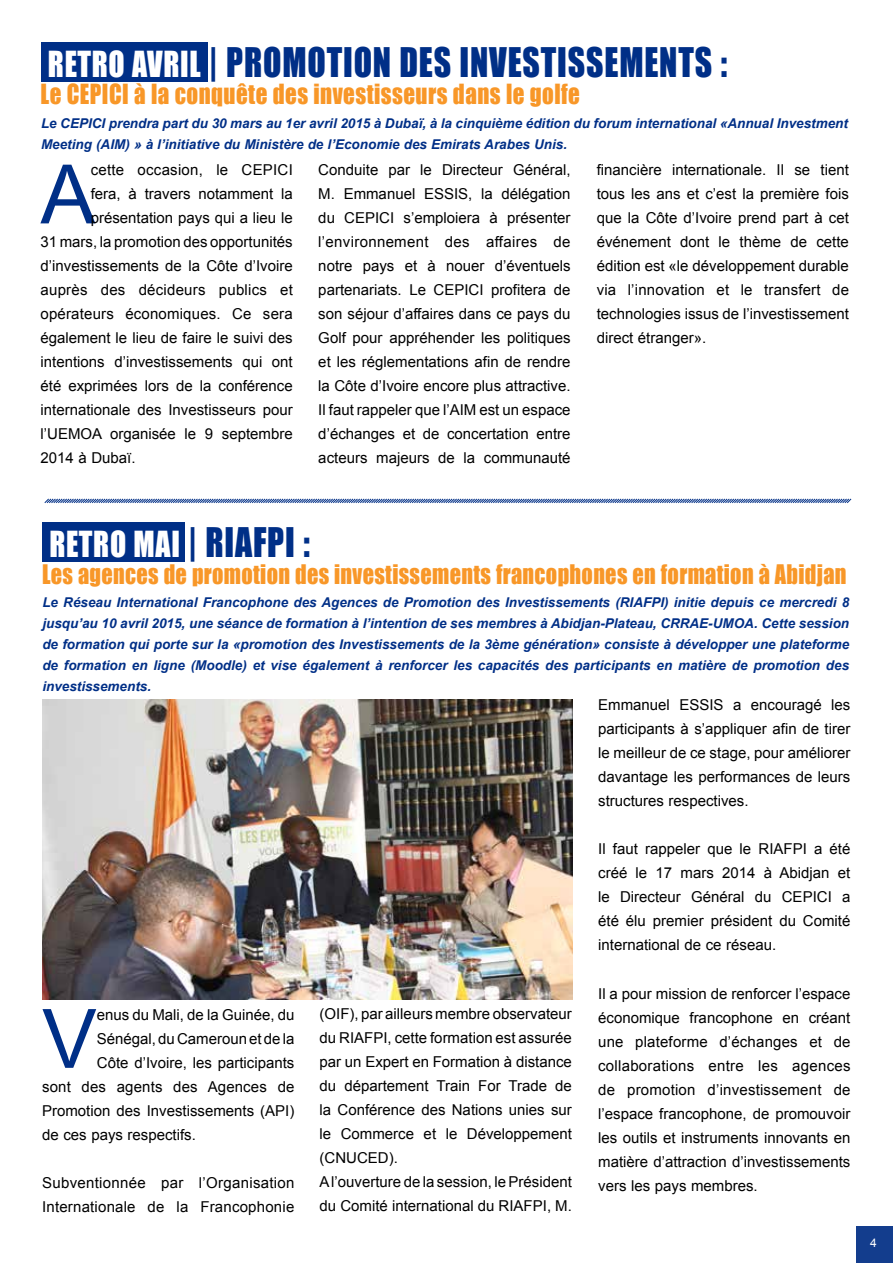
<style>
.page{position:relative;width:893px;height:1263px;background:#fff}
.page>*{position:absolute;margin:0;border:0;box-sizing:border-box;transform-origin:0 0}
.t1{font:82.05px "Arial";color:#002f87}
.t2{font:37.5px "Impact";letter-spacing:.025em;color:#002f87;scale:.9 1}
.t3{font:33px "Impact";letter-spacing:.025em;color:#fff;scale:.9 1}
.t4{font:25.5px "Impact";letter-spacing:.02em;color:#f89728;scale:.9 1}
.t5{font:24.75px "Impact";letter-spacing:.015em;color:#f89728;scale:.9 1}
.t6{font:15px/24px "Arial";color:#000;text-align:justify}
.t7{font:italic 700 13.5px/21px "Arial";color:#002f87;text-align:justify}
.t8{font:12px "Arial";color:#fff}
.s1{font-size:33px;color:#fff}
.s2{font-size:37.5px;color:#002f87}
</style>
<div class="page">
<div style="left:43px;top:522px;width:142px;height:39px;background:#002f87"></div>
<img style="left:43px;top:699px;width:530px;height:300px">
<svg style="left:44px;top:498px;width:808px;height:5px;background:#8399c4"></svg>
<div style="left:41px;top:43px;width:167px;height:39px;background:#002f87"></div>
<div style="left:857px;top:1227px;width:36px;height:36px;background:#133d8d"></div>
<h2 class="t2" style="left:48px;top:34px;width:756px"><span class="s1">RETRO AVRIL</span> | PROMOTION DES INVESTISSEMENTS :</h2>
<h3 class="t4" style="left:41px;top:75px;width:601px">Le CEPICI à la conquête des investisseurs dans le golfe</h3>
<p class="t7" style="left:41px;top:113px;width:808px">Le CEPICI prendra part du 30 mars au 1er avril 2015 à Dubaï, à la cinquième édition du forum international «Annual Investment<br>Meeting (AIM) » à l’initiative du Ministère de l’Economie des Emirats Arabes Unis.</p>
<h1 class="t1" style="left:41px;top:141px;width:56px">A</h1>
<p class="t6" style="left:91px;top:158px;width:204px">cette occasion, le CEPICI</p>
<p class="t6" style="left:91px;top:182px;width:204px">fera, à travers notamment la</p>
<p class="t6" style="left:91px;top:206px;width:204px">présentation pays qui a lieu le</p>
<p class="t6" style="left:41px;top:230px;width:254px">31 mars, la promotion des opportunités</p>
<p class="t6" style="left:41px;top:254px;width:254px">d’investissements de la Côte d’Ivoire</p>
<p class="t6" style="left:41px;top:278px;width:254px">auprès des décideurs publics et</p>
<p class="t6" style="left:41px;top:302px;width:254px">opérateurs économiques. Ce sera</p>
<p class="t6" style="left:41px;top:326px;width:254px">également le lieu de faire le suivi des</p>
<p class="t6" style="left:41px;top:350px;width:254px">intentions d’investissements qui ont</p>
<p class="t6" style="left:41px;top:374px;width:254px">été exprimées lors de la conférence</p>
<p class="t6" style="left:41px;top:398px;width:254px">internationale des Investisseurs pour</p>
<p class="t6" style="left:41px;top:422px;width:254px">l’UEMOA organisée le 9 septembre</p>
<p class="t6" style="left:41px;top:446px;width:97px">2014 à Dubaï.</p>
<p class="t6" style="left:318px;top:158px;width:254px">Conduite par le Directeur Général, M. Emmanuel ESSIS, la délégation du CEPICI s’emploiera à présenter l’environnement des affaires de notre pays et à nouer d’éventuels partenariats. Le CEPICI profitera de son séjour d’affaires dans ce pays du Golf pour appréhender les politiques et les réglementations afin de rendre la Côte d’Ivoire encore plus attractive.<br>Il faut rappeler que l’AIM est un espace d’échanges et de concertation entre acteurs majeurs de la communauté</p>
<p class="t6" style="left:597px;top:158px;width:254px">financière internationale. Il se tient tous les ans et c’est la première fois que la Côte d’Ivoire prend part à cet événement dont le thème de cette édition est «le développement durable via l’innovation et le transfert de technologies issus de l’investissement direct étranger».</p>
<h3 class="t3" style="left:49px;top:518px;width:291px">RETRO MAI <span class="s2">| RIAFPI :</span></h3>
<h3 class="t5" style="left:42px;top:555px;width:895px">Les agences de promotion des investissements francophones en formation à Abidjan</h3>
<p class="t7" style="left:42px;top:592px;width:808px">Le Réseau International Francophone des Agences de Promotion des Investissements (RIAFPI) initie depuis ce mercredi 8 jusqu’au 10 avril 2015, une séance de formation à l’intention de ses membres à Abidjan-Plateau, CRRAE-UMOA. Cette session de formation qui porte sur la «promotion des Investissements de la 3ème génération» consiste à développer une plateforme de formation en ligne (Moodle) et vise également à renforcer les capacités des participants en matière de promotion des investissements.</p>
<h1 class="t1" style="left:42px;top:985px;width:56px">V</h1>
<p class="t6" style="left:97px;top:1003px;width:199px">enus du Mali, de la Guinée, du</p>
<p class="t6" style="left:97px;top:1027px;width:199px">Sénégal, du Cameroun et de la</p>
<p class="t6" style="left:97px;top:1051px;width:199px">Côte d’Ivoire, les participants</p>
<p class="t6" style="left:42px;top:1075px;width:254px">sont des agents des Agences de</p>
<p class="t6" style="left:42px;top:1099px;width:254px">Promotion des Investissements (API)</p>
<p class="t6" style="left:42px;top:1123px;width:155px">de ces pays respectifs.</p>
<p class="t6" style="left:42px;top:1171px;width:254px">Subventionnée par l’Organisation<br>Internationale de la Francophonie</p>
<p class="t6" style="left:320px;top:1002px;width:254px;text-align:left">(OIF), par ailleurs membre observateur du RIAFPI, cette formation est assurée par un Expert en Formation à distance du département Train For Trade de la Conférence des Nations unies sur le Commerce et le Développement (CNUCED).<br>A l’ouverture de la session, le Président du Comité international du RIAFPI, M.</p>
<p class="t6" style="left:598px;top:693px;width:254px">Emmanuel ESSIS a encouragé les participants à s’appliquer afin de tirer le meilleur de ce stage, pour améliorer davantage les performances de leurs structures respectives.</p>
<p class="t6" style="left:598px;top:837px;width:254px">Il faut rappeler que le RIAFPI a été créé le 17 mars 2014 à Abidjan et le Directeur Général du CEPICI a été élu premier président du Comité international de ce réseau.</p>
<p class="t6" style="left:598px;top:981px;width:254px">Il a pour mission de renforcer l’espace économique francophone en créant une plateforme d’échanges et de collaborations entre les agences de promotion d’investissement de l’espace francophone, de promouvoir les outils et instruments innovants en matière d’attraction d’investissements vers les pays membres.</p>
<p class="t8" style="left:870px;top:1235px;width:8px">4</p>
</div>
